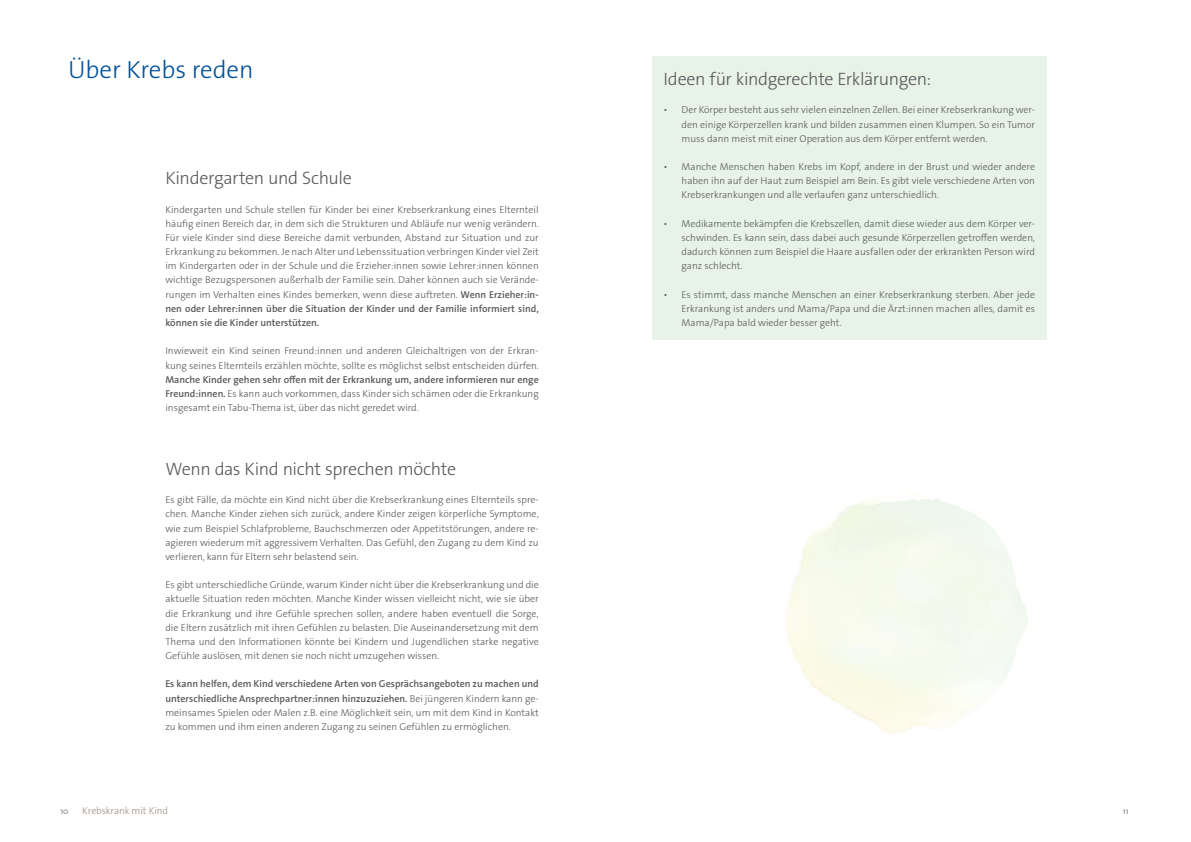
<style>
.page{position:relative;width:1191px;height:842px;background:#fff}
.page>*{position:absolute;margin:0;border:0;box-sizing:border-box;transform-origin:0 0}
.t1{font:300 25px "The Sans Os F";color:#01519a}
.t2{font:300 18px "The Sans Os F";letter-spacing:-.02em;color:#57585a}
.t3{font:300 10px/14.2px "The Sans Os F";color:#57585a;text-align:justify}
.t4{font:300 10px "The Sans Os F";letter-spacing:-.01em;color:#9d9084}
.t5{font:300 8.5px "The Sans Os F";color:#57585a}
.s1{font-weight:600}
</style>
<div class="page">
<div style="left:652px;top:57px;width:394px;height:283px;background:#e8f3e7"></div>
<h1 class="t1" style="left:68px;top:53px;width:187px">Über Krebs reden</h1>
<h2 class="t2" style="left:165px;top:167px;width:188px">Kindergarten und Schule</h2>
<p class="t3" style="left:165px;top:202px;width:375px">Kindergarten und Schule stellen für Kinder bei einer Krebserkrankung eines Elternteil häufig einen Bereich dar, in dem sich die Strukturen und Abläufe nur wenig verändern.<br>Für viele Kinder sind diese Bereiche damit verbunden, Abstand zur Situation und zur Erkrankung zu bekommen. Je nach Alter und Lebenssituation verbringen Kinder viel Zeit im Kindergarten oder in der Schule und die Erzieher:innen sowie Lehrer:innen können wichtige Bezugspersonen außerhalb der Familie sein. Daher können auch sie Verände&shy;rungen im Verhalten eines Kindes bemerken, wenn diese auftreten. <span class="s1">Wenn Erzieher:in&shy;nen oder Lehrer:innen über die Situation der Kinder und der Familie informiert sind, können sie die Kinder unterstützen.</span></p>
<p class="t3" style="left:165px;top:344px;width:375px">Inwieweit ein Kind seinen Freund:innen und anderen Gleichaltrigen von der Erkran&shy;kung seines Elternteils erzählen möchte, sollte es möglichst selbst entscheiden dürfen.</p>
<p class="t3" style="left:165px;top:372px;width:375px"><span class="s1">Manche Kinder gehen sehr offen mit der Erkrankung um, andere informieren nur enge Freund:innen.</span> Es kann auch vorkommen, dass Kinder sich schämen oder die Erkrankung insgesamt ein Tabu-Thema ist, über das nicht geredet wird.</p>
<h2 class="t2" style="left:165px;top:457px;width:292px">Wenn das Kind nicht sprechen möchte</h2>
<p class="t3" style="left:165px;top:493px;width:375px">Es gibt Fälle, da möchte ein Kind nicht über die Krebserkrankung eines Elternteils spre&shy;chen. Manche Kinder ziehen sich zurück, andere Kinder zeigen körperliche Symptome, wie zum Beispiel Schlafprobleme, Bauchschmerzen oder Appetitstörungen, andere re&shy;agieren wiederum mit aggressivem Verhalten. Das Gefühl, den Zugang zu dem Kind zu verlieren, kann für Eltern sehr belastend sein.</p>
<p class="t3" style="left:165px;top:578px;width:375px">Es gibt unterschiedliche Gründe, warum Kinder nicht über die Krebserkrankung und die aktuelle Situation reden möchten. Manche Kinder wissen vielleicht nicht, wie sie über die Erkrankung und ihre Gefühle sprechen sollen, andere haben eventuell die Sorge, die Eltern zusätzlich mit ihren Gefühlen zu belasten. Die Auseinandersetzung mit dem Thema und den Informationen könnte bei Kindern und Jugendlichen starke negative Gefühle auslösen, mit denen sie noch nicht umzugehen wissen.</p>
<p class="t3" style="left:165px;top:677px;width:375px"><span class="s1">Es kann helfen, dem Kind verschiedene Arten von Gesprächsangeboten zu machen und unterschiedliche Ansprechpartner:innen hinzuzuziehen.</span> Bei jüngeren Kindern kann ge&shy;meinsames Spielen oder Malen z.B. eine Möglichkeit sein, um mit dem Kind in Kontakt zu kommen und ihm einen anderen Zugang zu seinen Gefühlen zu ermöglichen.</p>
<h2 class="t2" style="left:663px;top:67px;width:269px">Ideen für kindgerechte Erklärungen:</h2>
<p class="t3" style="left:681px;top:103px;width:355px;text-indent:-18px">• Der Körper besteht aus sehr vielen einzelnen Zellen. Bei einer Krebserkrankung wer&shy;den einige Körperzellen krank und bilden zusammen einen Klumpen. So ein Tumor muss dann meist mit einer Operation aus dem Körper entfernt werden.</p>
<p class="t3" style="left:681px;top:160px;width:355px;text-indent:-18px">• Manche Menschen haben Krebs im Kopf, andere in der Brust und wieder andere haben ihn auf der Haut zum Beispiel am Bein. Es gibt viele verschiedene Arten von Krebserkrankungen und alle verlaufen ganz unterschiedlich.</p>
<p class="t3" style="left:681px;top:216px;width:355px;text-indent:-18px">• Medikamente bekämpfen die Krebszellen, damit diese wieder aus dem Körper ver&shy;schwinden. Es kann sein, dass dabei auch gesunde Körperzellen getroffen werden, dadurch können zum Beispiel die Haare ausfallen oder der erkrankten Person wird ganz schlecht.</p>
<p class="t3" style="left:681px;top:287px;width:355px;text-indent:-18px">• Es stimmt, dass manche Menschen an einer Krebserkrankung sterben. Aber jede Erkrankung ist anders und Mama/Papa und die Ärzt:innen machen alles, damit es Mama/Papa bald wieder besser geht.</p>
<p class="t5" style="left:60px;top:805px;width:10px">10</p>
<p class="t4" style="left:82px;top:804px;width:87px">Krebskrank mit Kind</p>
<p class="t5" style="left:1123px;top:805px;width:7px">11</p>
</div>
